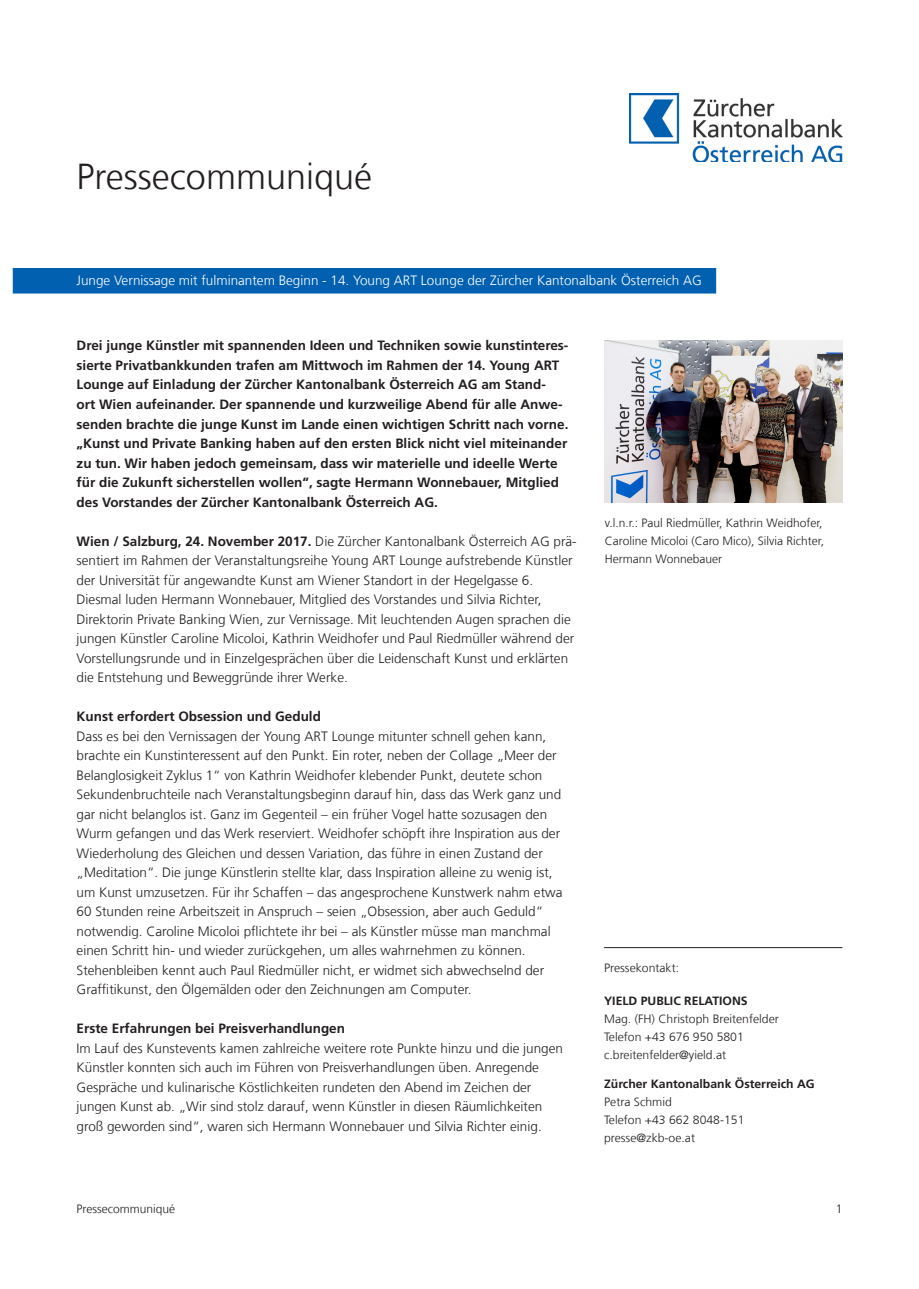
<style>
.page{position:relative;width:919px;height:1289px;background:#fff}
.page>*{position:absolute;margin:0;border:0;box-sizing:border-box;transform-origin:0 0}
.t1{font:300 36px "Frutiger For ZKB";color:#231f20}
.Fließtext{font:300 13.5px/19.5px "Frutiger For ZKB";color:#231f20}
.Fließtext-2{font:700 13.5px/19.5px "Frutiger For ZKB";color:#231f20}
.Fließtext-3{font:300 13.5px "Frutiger For ZKB";color:#fff}
.BILD_Legende_Fließte{font:300 12px "Frutiger For ZKB";color:#231f20}
.t2{font:700 12px "Frutiger For ZKB";color:#231f20}
.Fußzeile__Pressekont{font:300 12px "Frutiger For ZKB";color:#231f20}
.s1{font-weight:700}
</style>
<div class="page">
<div style="left:13px;top:268px;width:703px;height:25px;background:#0161b0"></div>
<img style="left:629px;top:94px;width:213px;height:68px">
<hr style="left:604px;top:947px;width:238px;height:1px;background:#231f20">
<img style="left:604px;top:340px;width:238px;height:162px">
<h1 class="t1" style="left:77px;top:155px;width:297px">Pressecommuniqué</h1>
<p class="Fließtext-3" style="left:77px;top:272px;width:626px">Junge Vernissage mit fulminantem Beginn - 14. Young ART Lounge der Zürcher Kantonalbank Österreich AG</p>
<p class="Fließtext-2" style="left:77px;top:336px;width:493px">Drei junge Künstler mit spannenden Ideen und Techniken sowie kunstinteres&shy;sierte Privatbankkunden trafen am Mittwoch im Rahmen der 14. Young ART Lounge auf Einladung der Zürcher Kantonalbank Österreich AG am Stand-<br>ort Wien aufeinander. Der spannende und kurzweilige Abend für alle Anwe&shy;senden brachte die junge Kunst im Lande einen wichtigen Schritt nach vorne. „Kunst und Private Banking haben auf den ersten Blick nicht viel miteinander zu tun. Wir haben jedoch gemeinsam, dass wir materielle und ideelle Werte für die Zukunft sicherstellen wollen“, sagte Hermann Wonnebauer, Mitglied des Vorstandes der Zürcher Kantonalbank Österreich AG.</p>
<p class="Fließtext" style="left:77px;top:531px;width:501px"><span class="s1">Wien / Salzburg, 24. November 2017.</span> Die Zürcher Kantonalbank Österreich AG prä&shy;sentiert im Rahmen der Veranstaltungsreihe Young ART Lounge aufstrebende Künstler der Universität für angewandte Kunst am Wiener Standort in der Hegelgasse 6.</p>
<p class="Fließtext" style="left:77px;top:589px;width:466px">Diesmal luden Hermann Wonnebauer, Mitglied des Vorstandes und Silvia Richter,</p>
<p class="Fließtext" style="left:77px;top:609px;width:499px">Direktorin Private Banking Wien, zur Vernissage. Mit leuchtenden Augen sprachen die jungen Künstler Caroline Micoloi, Kathrin Weidhofer und Paul Riedmüller während der</p>
<p class="Fließtext" style="left:77px;top:648px;width:493px">Vorstellungsrunde und in Einzelgesprächen über die Leidenschaft Kunst und erklärten die Entstehung und Beweggründe ihrer Werke.</p>
<p class="Fließtext-2" style="left:77px;top:706px;width:246px">Kunst erfordert Obsession und Geduld</p>
<p class="Fließtext" style="left:77px;top:726px;width:481px">Dass es bei den Vernissagen der Young ART Lounge mitunter schnell gehen kann, brachte ein Kunstinteressent auf den Punkt. Ein roter, neben der Collage „Meer der<br>Belanglosigkeit Zyklus 1“ von Kathrin Weidhofer klebender Punkt, deutete schon</p>
<p class="Fließtext" style="left:77px;top:784px;width:486px">Sekundenbruchteile nach Veranstaltungsbeginn darauf hin, dass das Werk ganz und gar nicht belanglos ist. Ganz im Gegenteil – ein früher Vogel hatte sozusagen den Wurm gefangen und das Werk reserviert. Weidhofer schöpft ihre Inspiration aus der Wiederholung des Gleichen und dessen Variation, das führe in einen Zustand der</p>
<p class="Fließtext" style="left:77px;top:862px;width:477px">„Meditation“. Die junge Künstlerin stellte klar, dass Inspiration alleine zu wenig ist,</p>
<p class="Fließtext" style="left:77px;top:882px;width:487px">um Kunst umzusetzen. Für ihr Schaffen – das angesprochene Kunstwerk nahm etwa</p>
<p class="Fließtext" style="left:77px;top:901px;width:468px">60 Stunden reine Arbeitszeit in Anspruch – seien „Obsession, aber auch Geduld“</p>
<p class="Fließtext" style="left:77px;top:921px;width:475px">notwendig. Caroline Micoloi pflichtete ihr bei – als Künstler müsse man manchmal</p>
<p class="Fließtext" style="left:77px;top:940px;width:450px">einen Schritt hin- und wieder zurückgehen, um alles wahrnehmen zu können.</p>
<p class="Fließtext" style="left:77px;top:960px;width:469px">Stehenbleiben kennt auch Paul Riedmüller nicht, er widmet sich abwechselnd der</p>
<p class="Fließtext" style="left:77px;top:979px;width:396px">Graffitikunst, den Ölgemälden oder den Zeichnungen am Computer.</p>
<p class="Fließtext-2" style="left:77px;top:1018px;width:270px">Erste Erfahrungen bei Preisverhandlungen</p>
<p class="Fließtext" style="left:77px;top:1038px;width:488px">Im Lauf des Kunstevents kamen zahlreiche weitere rote Punkte hinzu und die jungen<br>Künstler konnten sich auch im Führen von Preisverhandlungen üben. Anregende</p>
<p class="Fließtext" style="left:77px;top:1077px;width:456px">Gespräche und kulinarische Köstlichkeiten rundeten den Abend im Zeichen der</p>
<p class="Fließtext" style="left:77px;top:1096px;width:467px">jungen Kunst ab. „Wir sind stolz darauf, wenn Künstler in diesen Räumlichkeiten</p>
<p class="Fließtext" style="left:77px;top:1116px;width:466px">groß geworden sind“, waren sich Hermann Wonnebauer und Silvia Richter einig.</p>
<p class="BILD_Legende_Fließte" style="left:605px;top:515px;width:219px">v.l.n.r.: Paul Riedmüller, Kathrin Weidhofer,</p>
<p class="BILD_Legende_Fließte" style="left:605px;top:533px;width:221px">Caroline Micoloi (Caro Mico), Silvia Richter,</p>
<p class="BILD_Legende_Fließte" style="left:605px;top:551px;width:119px">Hermann Wonnebauer</p>
<p class="BILD_Legende_Fließte" style="left:604px;top:961px;width:77px">Pressekontakt:</p>
<p class="t2" style="left:604px;top:993px;width:145px">YIELD PUBLIC RELATIONS</p>
<p class="BILD_Legende_Fließte" style="left:604px;top:1012px;width:176px">Mag. (FH) Christoph Breitenfelder</p>
<p class="BILD_Legende_Fließte" style="left:604px;top:1030px;width:141px">Telefon +43 676 950 5801</p>
<p class="BILD_Legende_Fließte" style="left:604px;top:1048px;width:124px">c.breitenfelder@yield.at</p>
<p class="t2" style="left:604px;top:1076px;width:212px">Zürcher Kantonalbank Österreich AG</p>
<p class="BILD_Legende_Fließte" style="left:604px;top:1094px;width:69px">Petra Schmid</p>
<p class="BILD_Legende_Fließte" style="left:604px;top:1112px;width:142px">Telefon +43 662 8048-151</p>
<p class="BILD_Legende_Fließte" style="left:604px;top:1130px;width:92px">presse@zkb-oe.at</p>
<p class="Fußzeile__Pressekont" style="left:77px;top:1201px;width:100px">Pressecommuniqué</p>
<p class="Fußzeile__Pressekont" style="left:835px;top:1201px;width:8px">1</p>
</div>
